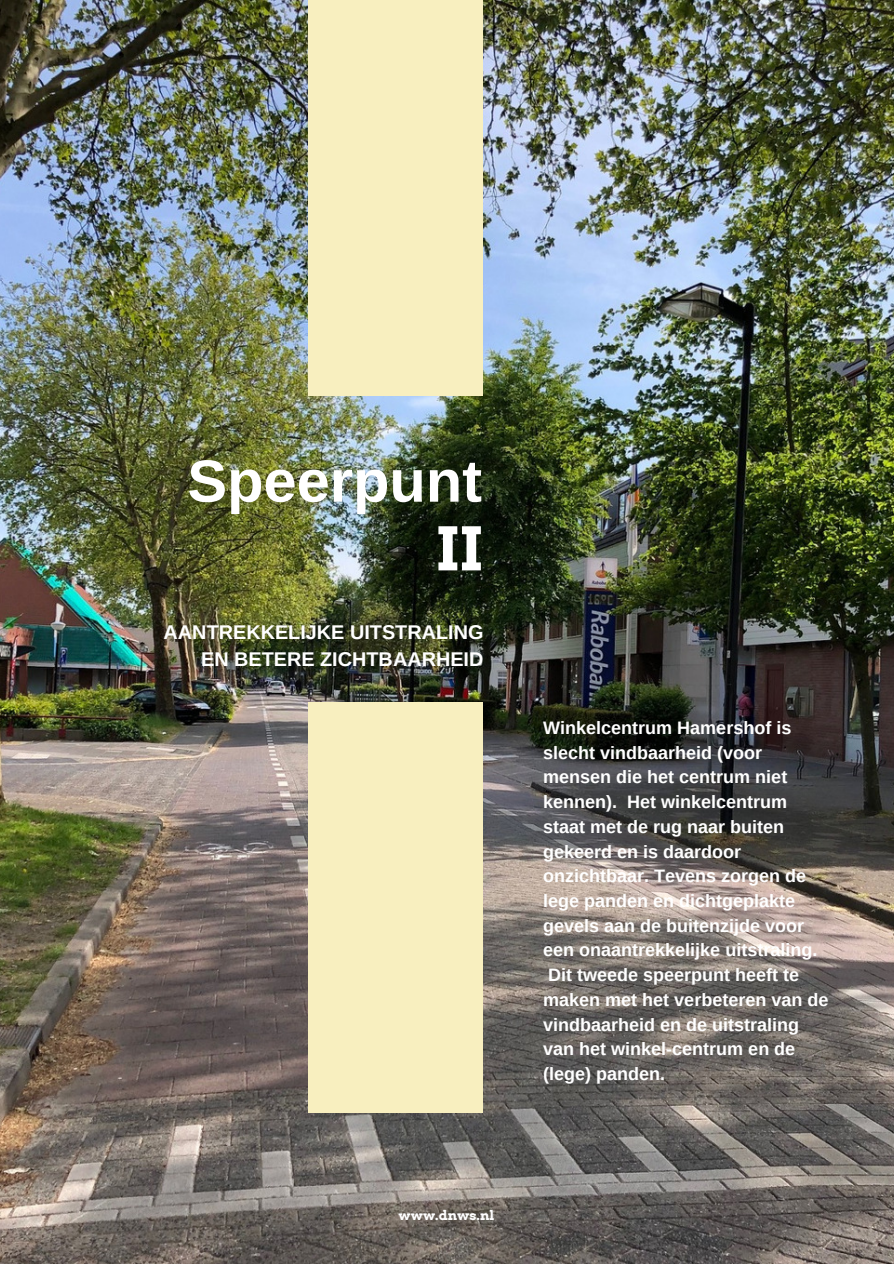
<style>
.page{position:relative;width:894px;height:1264px;background:#fff}
.page>*{position:absolute;margin:0;border:0;box-sizing:border-box;transform-origin:0 0}
.t1{font:700 59.55px "Arimo";color:#fff}
.t2{font:700 59.55px "Arvo";color:#fff}
.t3{font:700 19.8px/27px "Arimo";color:#fff;text-align:right}
.t4{font:700 18px/24.8px "Arimo";color:#fff}
.t5{font:700 13.2px "Arvo";color:#fff}
</style>
<div class="page">
<img style="left:0;top:0;width:893px;height:1263px">
<div style="left:309px;top:0;width:173px;height:395px;background:#f8efbf"></div>
<div style="left:309px;top:703px;width:173px;height:409px;background:#f8efbf"></div>
<h1 class="t1" style="left:187px;top:448px;width:296px">Speerpunt</h1>
<h1 class="t2" style="left:435px;top:513px;width:49px">II</h1>
<p class="t3" style="left:163px;top:618px;width:321px">AANTREKKELIJKE UITSTRALING<br>EN BETERE ZICHTBAARHEID</p>
<p class="t4" style="left:543px;top:715px;width:287px">Winkelcentrum Hamershof is slecht vindbaarheid (voor mensen die het centrum niet kennen). Het winkelcentrum staat met de rug naar buiten gekeerd en is daardoor onzichtbaar. Tevens zorgen de lege panden en dichtgeplakte gevels aan de buitenzijde voor een onaantrekkelijke uitstraling.<br>Dit tweede speerpunt heeft te maken met het verbeteren van de vindbaarheid en de uitstraling van het winkel-centrum en de (lege) panden.</p>
<p class="t5" style="left:398px;top:1207px;width:97px">www.dnws.nl</p>
</div>
